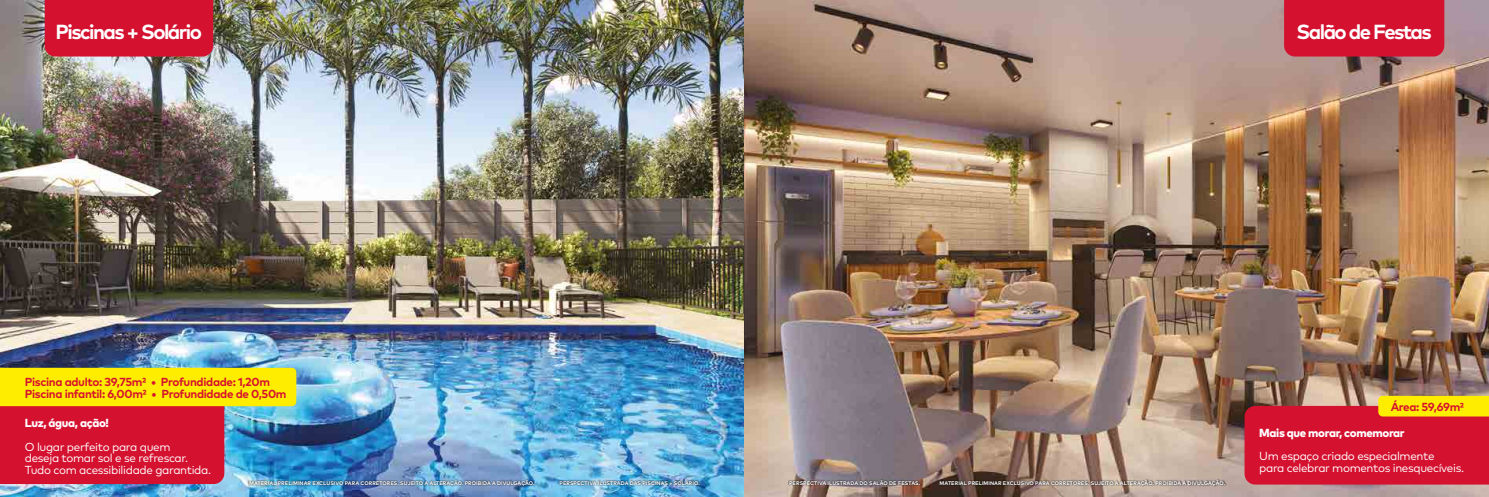
<style>
.page{position:relative;width:1489px;height:497px;background:#fff}
.page>*{position:absolute;margin:0;border:0;box-sizing:border-box;transform-origin:0 0}
.t1{font:700 20.39px "Mark Pro";letter-spacing:-.075em;color:#fff}
.t2{font:11.64px/11.6px "Mark Pro";letter-spacing:-.03em;color:#fff}
.t3{font:700 11.64px/11.6px "Mark Pro";letter-spacing:-.03em;color:#d51130}
.t4{font:800 11.64px "Mark Pro";letter-spacing:-.03em;color:#fff}
.t5{font:700 5.25px "Mark Pro";letter-spacing:.005em;color:#fff}
</style>
<div class="page">
<img style="left:0;top:0;width:744px;height:496px">
<div style="left:558px;top:477px;width:143px;height:8px;background:#000;opacity:.6"></div>
<div style="left:248px;top:477px;width:288px;height:9px;background:#000;opacity:.6"></div>
<div style="left:45px;top:0;width:168px;height:56px;background:#d51130"></div>
<svg style="left:0;top:367px;width:296px;height:116px;background:#cb6f38"></svg>
<img style="left:744px;top:0;width:744px;height:496px">
<div style="left:787px;top:477px;width:134px;height:8px;background:#000;opacity:.6"></div>
<div style="left:938px;top:477px;width:288px;height:9px;background:#000;opacity:.6"></div>
<div style="left:1283px;top:0;width:161px;height:56px;background:#d51130"></div>
<svg style="left:1244px;top:395px;width:244px;height:89px;background:#d53030"></svg>
<h1 class="t1" style="left:56px;top:17px;width:148px">Piscinas + Solário</h1>
<h1 class="t1" style="left:1296px;top:16px;width:137px">Salão de Festas</h1>
<h2 class="t3" style="left:25px;top:375px;width:263px">Piscina adulto: 39,75m² • Profundidade: 1,20m<br>Piscina infantil: 6,00m² • Profundidade de 0,50m</h2>
<h2 class="t4" style="left:25px;top:414px;width:86px">Luz, água, ação!</h2>
<h2 class="t2" style="left:25px;top:439px;width:188px">O lugar perfeito para quem<br>deseja tomar sol e se refrescar.<br>Tudo com acessibilidade garantida.</h2>
<p class="t5" style="left:249px;top:478px;width:287px">MATERIAL PRELIMINAR EXCLUSIVO PARA CORRETORES. SUJEITO A ALTERAÇÃO. PROIBIDA A DIVULGAÇÃO.</p>
<p class="t5" style="left:559px;top:478px;width:142px">PERSPECTIVA ILUSTRADA DAS PISCINAS + SOLÁRIO.</p>
<p class="t5" style="left:789px;top:478px;width:133px">PERSPECTIVA ILUSTRADA DO SALÃO DE FESTAS.</p>
<p class="t5" style="left:939px;top:478px;width:287px">MATERIAL PRELIMINAR EXCLUSIVO PARA CORRETORES. SUJEITO A ALTERAÇÃO. PROIBIDA A DIVULGAÇÃO.</p>
<h2 class="t3" style="left:1390px;top:399px;width:75px">Área: 59,69m²</h2>
<h2 class="t4" style="left:1259px;top:423px;width:147px">Mais que morar, comemorar</h2>
<h2 class="t2" style="left:1259px;top:448px;width:206px">Um espaço criado especialmente<br>para celebrar momentos inesquecíveis.</h2>
</div>
